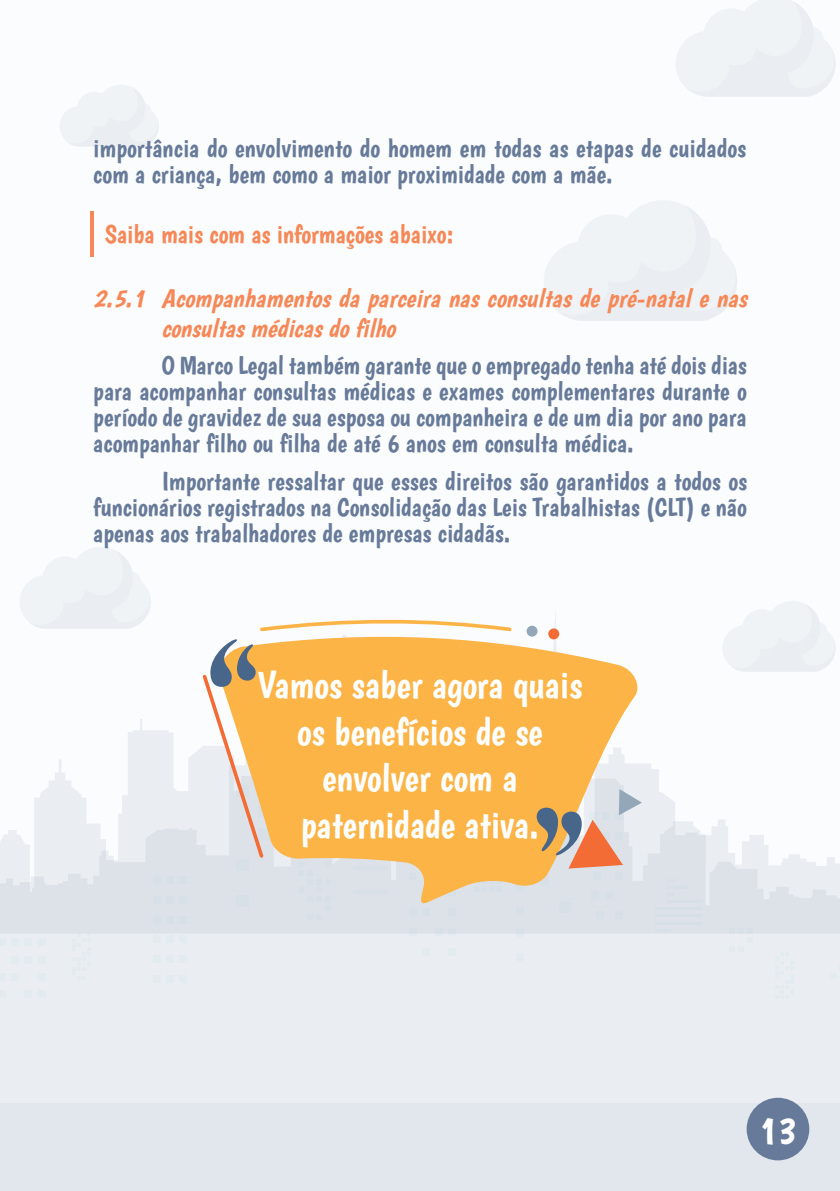
<style>
.page{position:relative;width:840px;height:1191px;background:#fff}
.page>*{position:absolute;margin:0;border:0;box-sizing:border-box;transform-origin:0 0}
.t1{font:40px "Boogaloo";color:#fff}
.t2{font:38.6px/46.4px "Boogaloo";color:#fff;text-align:center}
.t3{font:26px/26px "Boogaloo";color:#677a99;text-align:justify}
.t4{font:italic 26px/30px "Boogaloo";color:#f68857}
.t5{font:26px "Boogaloo";color:#f68857}
</style>
<div class="page">
<div style="left:0;top:0;width:839px;height:1191px;background:#fafcfd"></div>
<svg style="left:0;top:719px;width:839px;height:384px;fill:#eaeef2"></svg>
<div style="left:0;top:938px;width:6px;height:8px;background:#e2ebef"></div>
<svg style="left:73px;top:933px;width:17px;height:46px"></svg>
<svg style="left:774px;top:952px;width:19px;height:46px"></svg>
<svg style="left:298px;top:907px;width:32px;height:12px"></svg>
<svg style="left:829px;top:964px;width:10px;height:15px"></svg>
<svg style="left:729px;top:928px;width:23px;height:23px"></svg>
<div style="left:12px;top:938px;width:7px;height:8px;background:#e2ebef"></div>
<div style="left:25px;top:938px;width:7px;height:8px;background:#e2ebef"></div>
<div style="left:38px;top:938px;width:7px;height:8px;background:#e2ebef"></div>
<div style="left:153px;top:876px;width:8px;height:7px;background:#d6e0e6"></div>
<div style="left:166px;top:876px;width:8px;height:7px;background:#d6e0e6"></div>
<div style="left:179px;top:876px;width:8px;height:7px;background:#d6e0e6"></div>
<div style="left:153px;top:896px;width:8px;height:7px;background:#d6e0e6"></div>
<div style="left:166px;top:896px;width:8px;height:7px;background:#d6e0e6"></div>
<div style="left:179px;top:896px;width:8px;height:7px;background:#d6e0e6"></div>
<div style="left:153px;top:915px;width:8px;height:8px;background:#d6e0e6"></div>
<div style="left:166px;top:915px;width:8px;height:8px;background:#d6e0e6"></div>
<div style="left:179px;top:915px;width:8px;height:8px;background:#d6e0e6"></div>
<div style="left:153px;top:935px;width:8px;height:8px;background:#e2ebef"></div>
<div style="left:166px;top:935px;width:8px;height:8px;background:#e2ebef"></div>
<div style="left:179px;top:935px;width:8px;height:8px;background:#e2ebef"></div>
<div style="left:153px;top:955px;width:8px;height:8px;background:#e2ebef"></div>
<div style="left:166px;top:955px;width:8px;height:8px;background:#e2ebef"></div>
<div style="left:179px;top:955px;width:8px;height:8px;background:#e2ebef"></div>
<div style="left:153px;top:975px;width:8px;height:7px;background:#e2ebef"></div>
<div style="left:166px;top:975px;width:8px;height:7px;background:#e2ebef"></div>
<div style="left:179px;top:975px;width:8px;height:7px;background:#e2ebef"></div>
<div style="left:516px;top:906px;width:7px;height:8px;background:#d6e0e6"></div>
<div style="left:516px;top:929px;width:7px;height:8px;background:#d7e2e7"></div>
<div style="left:516px;top:953px;width:7px;height:7px;background:#e2ebef"></div>
<div style="left:596px;top:911px;width:7px;height:8px;background:#d6e0e6"></div>
<div style="left:615px;top:911px;width:7px;height:8px;background:#d6e0e6"></div>
<svg style="left:667px;top:879px;width:9px;height:3px"></svg>
<hr style="left:667px;top:899px;width:34px;height:3px;background:#9fd5d5">
<hr style="left:654px;top:907px;width:47px;height:3px;background:#9fd5d5">
<hr style="left:654px;top:914px;width:47px;height:3px;background:#9fd5d5">
<hr style="left:654px;top:921px;width:47px;height:3px;background:#9fd5d5">
<hr style="left:654px;top:929px;width:16px;height:3px;background:#9fd5d5">
<hr style="left:667px;top:886px;width:20px;height:3px;background:#9fd5d5">
<svg style="left:667px;top:893px;width:6px;height:2px"></svg>
<div style="left:558px;top:902px;width:11px;height:11px;background:#d6e0e6"></div>
<div style="left:448px;top:908px;width:7px;height:8px;background:#d6e0e6"></div>
<div style="left:421px;top:908px;width:8px;height:8px;background:#d6e0e6"></div>
<div style="left:448px;top:928px;width:7px;height:7px;background:#d6e0e6"></div>
<div style="left:434px;top:928px;width:8px;height:7px;background:#d6e0e6"></div>
<div style="left:448px;top:948px;width:7px;height:7px;background:#e2ebef"></div>
<div style="left:421px;top:948px;width:8px;height:7px;background:#e2ebef"></div>
<div style="left:408px;top:908px;width:8px;height:8px;background:#d6e0e6"></div>
<div style="left:408px;top:928px;width:8px;height:7px;background:#d6e0e6"></div>
<div style="left:12px;top:956px;width:7px;height:7px;background:#e2ebef"></div>
<div style="left:25px;top:956px;width:7px;height:7px;background:#e2ebef"></div>
<div style="left:38px;top:956px;width:7px;height:7px;background:#e2ebef"></div>
<div style="left:0;top:973px;width:6px;height:7px;background:#e2ebef"></div>
<div style="left:12px;top:973px;width:7px;height:7px;background:#e2ebef"></div>
<div style="left:38px;top:973px;width:7px;height:7px;background:#e2ebef"></div>
<div style="left:0;top:990px;width:6px;height:7px;background:#e2ebef"></div>
<div style="left:25px;top:990px;width:7px;height:7px;background:#e2ebef"></div>
<div style="left:38px;top:990px;width:7px;height:7px;background:#e2ebef"></div>
<div style="left:0;top:1103px;width:839px;height:88px;background:#e1e7ec"></div>
<svg style="left:67px;top:88px;width:92px;height:58px"></svg>
<svg style="left:558px;top:206px;width:178px;height:115px"></svg>
<svg style="left:29px;top:551px;width:122px;height:78px"></svg>
<svg style="left:731px;top:605px;width:104px;height:66px"></svg>
<svg style="left:687px;top:2px;width:148px;height:95px"></svg>
<div style="left:746px;top:1097px;width:62px;height:63px;background:#677a99;border-radius:50%"></div>
<hr style="left:90px;top:211px;width:3px;height:45px;background:#f68857">
<svg style="left:216px;top:629px;width:425px;height:278px;background:#f6c272"></svg>
<svg style="left:260px;top:619px;width:251px;height:12px"></svg>
<div style="left:526px;top:625px;width:11px;height:12px;background:#93a7b9;border-radius:50%"></div>
<svg style="left:547px;top:628px;width:12px;height:11px"></svg>
<svg style="left:202px;top:639px;width:61px;height:218px"></svg>
<svg style="left:536px;top:789px;width:105px;height:79px"></svg>
<p class="t3" style="left:93px;top:135px;width:654px">importância do envolvimento do homem em todas as etapas de cuidados com a criança, bem como a maior proximidade com a mãe.</p>
<p class="t5" style="left:105px;top:218px;width:350px">Saiba mais com as informações abaixo:</p>
<p class="t4" style="left:161px;top:283px;width:593px;text-indent:-68px">2.5.1 Acompanhamentosdaparceiranasconsultasdepré-natalenas consultasmédicasdofilho</p>
<p class="t3" style="left:93px;top:352px;width:654px;text-indent:68px">O Marco Legal também garante que o empregado tenha até dois dias para acompanhar consultas médicas e exames complementares durante o período de gravidez de sua esposa ou companheira e de um dia por ano para acompanhar filho ou filha de até 6 anos em consulta médica.</p>
<p class="t3" style="left:93px;top:467px;width:655px;text-indent:68px">Importante ressaltar que esses direitos são garantidos a todos os funcionários registrados na Consolidação das Leis Trabalhistas (CLT) e não apenas aos trabalhadores de empresas cidadãs.</p>
<h2 class="t2" style="left:257px;top:662px;width:326px">Vamos saber agora quais os benefícios de se envolver com a paternidade ativa.</h2>
<h1 class="t1" style="left:758px;top:1106px;width:40px">13</h1>
</div>
